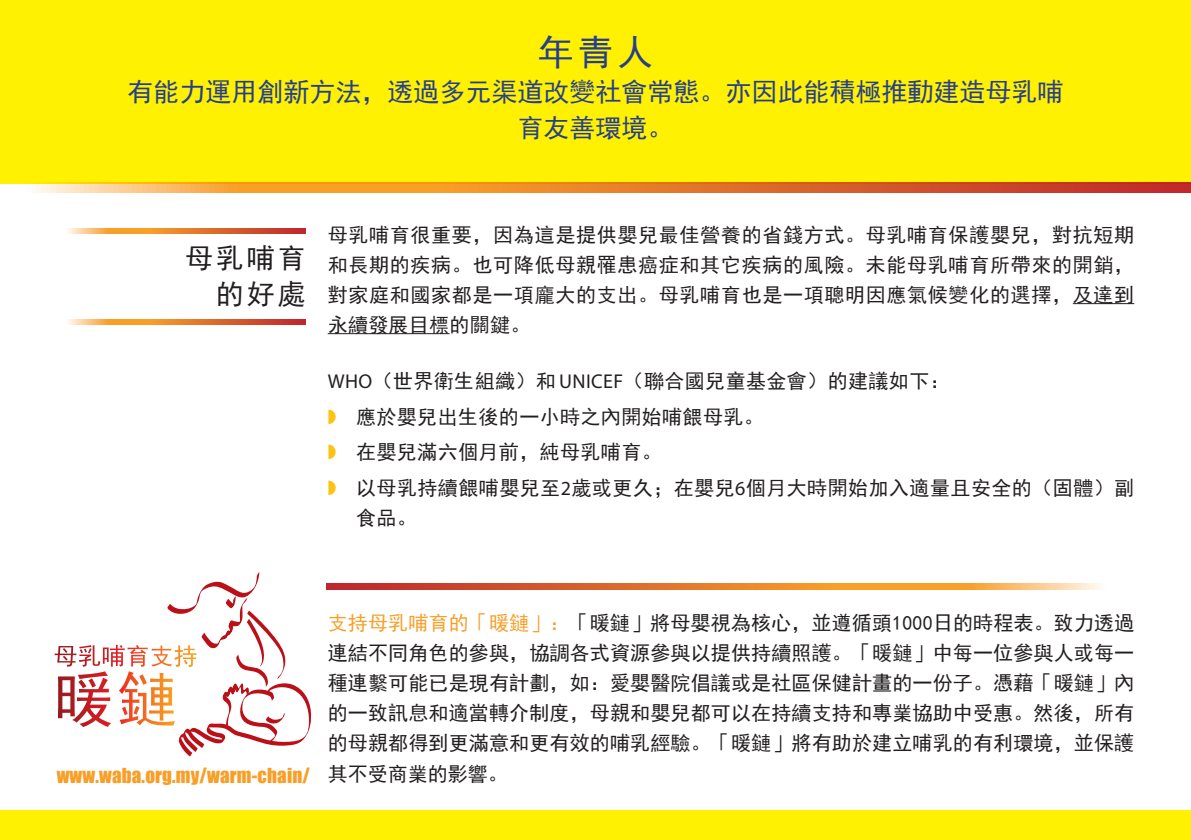
<style>
.page{position:relative;width:1191px;height:840px;background:#fff}
.page>*{position:absolute;margin:0;border:0;box-sizing:border-box;transform-origin:0 0}
.t1{font:36px "Sim Hei";color:#253f8e}
.t2{font:28px/36px "Sim Hei";letter-spacing:.1em;color:#231f20;text-align:right}
.t3{font:26px/36px "Sim Hei";color:#253f8e;text-align:center}
.t4{font:20px/30px "Sim Hei";letter-spacing:.02em;color:#231f20;text-align:justify}
.t5{font:19px "Impact";letter-spacing:.01em;color:#f89f28}
.s1{font-family:"Myriad Pro"}
.s2{color:#f89f28}
</style>
<div class="page">
<div style="left:0;top:0;width:1191px;height:183px;background:#fff101"></div>
<svg style="left:0;top:183px;width:1191px;height:10px;background:#e5813b"></svg>
<div style="left:0;top:809px;width:1191px;height:30px;background:#fff101"></div>
<svg style="left:55px;top:572px;width:257px;height:184px"></svg>
<hr style="left:1072px;top:303px;width:62px;height:1px;background:#231f20">
<hr style="left:328px;top:333px;width:121px;height:1px;background:#231f20">
<svg style="left:68px;top:228px;width:237px;height:6px"></svg>
<svg style="left:68px;top:319px;width:237px;height:5px"></svg>
<svg style="left:326px;top:583px;width:774px;height:6px;background:#e37d3b"></svg>
<h1 class="t1" style="left:538px;top:34px;width:117px">年青人</h1>
<h3 class="t3" style="left:127px;top:73px;width:938px">有能力運用創新方法，透過多元渠道改變社會常態。亦因此能積極推動建造母乳哺育友善環境。</h3>
<h2 class="t2" style="left:185px;top:240px;width:122px">母乳哺育的好處</h2>
<p class="t4" style="left:328px;top:220px;width:808px">母乳哺育很重要，因為這是提供嬰兒最佳營養的省錢方式。母乳哺育保護嬰兒，對抗短期和長期的疾病。也可降低母親罹患癌症和其它疾病的風險。未能母乳哺育所帶來的開銷，對家庭和國家都是一項龐大的支出。母乳哺育也是一項聰明因應氣候變化的選擇，及達到永續發展目標的關鍵。</p>
<p class="t4" style="left:356px;top:363px;width:779px;line-height:35.6px;text-align:left;text-indent:-28px"><span class="s1">WHO</span>（世界衛生組織）和<span class="s1">UNICEF</span>（聯合國兒童基金會）的建議如下：<br>應於嬰兒出生後的一小時之內開始哺餵母乳。<br>在嬰兒滿六個月前，純母乳哺育。<br>以母乳持續餵哺嬰兒至<span class="s1">2</span>歲或更久；在嬰兒<span class="s1">6</span>個月大時開始加入適量且安全的（固體）副</p>
<p class="t4" style="left:356px;top:503px;width:62px">食品。</p>
<p class="t5" style="left:57px;top:760px;width:255px">www.waba.org.my/warm-chain/</p>
<p class="t4" style="left:328px;top:608px;width:808px"><span class="s2">支持母乳哺育的「暖鏈」：</span>「暖鏈」將母嬰視為核心，並遵循頭1000日的時程表。致力透過連結不同角色的參與，協調各式資源參與以提供持續照護。「暖鏈」中每一位參與人或每一種連繫可能已是現有計劃，如：愛嬰醫院倡議或是社區保健計畫的一份子。憑藉「暖鏈」內的一致訊息和適當轉介制度，母親和嬰兒都可以在持續支持和專業協助中受惠。然後，所有的母親都得到更滿意和更有效的哺乳經驗。「暖鏈」將有助於建立哺乳的有利環境，並保護其不受商業的影響。</p>
</div>
